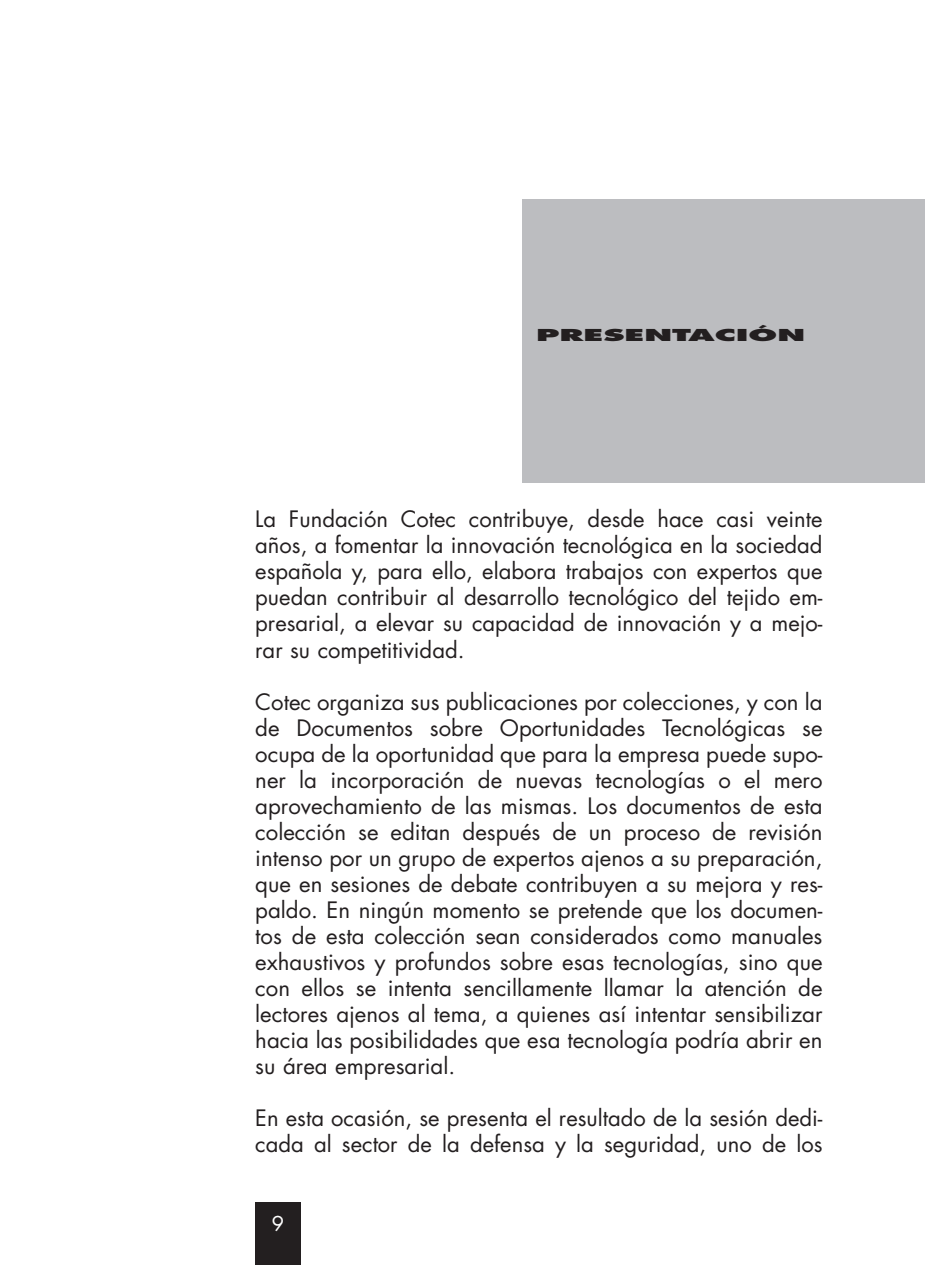
<style>
.page{position:relative;width:936px;height:1276px;background:#fff}
.page>*{position:absolute;margin:0;border:0;box-sizing:border-box;transform-origin:0 0}
.t1{font:22px/26px "Futura";color:#231f20;text-align:justify}
.t2{font:20px "Futura";color:#fff}
.t3{font:800 16px "Futura";color:#231f20;scale:1.99 1}
</style>
<div class="page">
<div style="left:255px;top:1202px;width:45px;height:62px;background:#231f20"></div>
<div style="left:522px;top:199px;width:402px;height:284px;background:#bcbdc0"></div>
<p class="t3" style="left:536px;top:324px;width:57px">PRESEN</p>
<p class="t3" style="left:672px;top:324px;width:66px">TACI ÓN</p>
<p class="t1" style="left:255px;top:506px;width:568px">La Fundación Cotec contribuye, desde hace casi veinte años, a fomentar la innovación tecnológica en la sociedad española y, para ello, elabora trabajos con expertos que puedan contribuir al desarrollo tecnológico del tejido em&shy;presarial, a elevar su capacidad de innovación y a mejo&shy;rar su competitividad.</p>
<p class="t1" style="left:255px;top:688px;width:568px">Cotec organiza sus publicaciones por colecciones, y con la de Documentos sobre Oportunidades Tecnológicas se ocupa de la oportunidad que para la empresa puede supo&shy;ner la incorporación de nuevas tecnologías o el mero aprovechamiento de las mismas. Los documentos de esta colección se editan después de un proceso de revisión intenso por un grupo de expertos ajenos a su preparación, que en sesiones de debate contribuyen a su mejora y res&shy;paldo. En ningún momento se pretende que los documen&shy;tos de esta colección sean considerados como manuales exhaustivos y profundos sobre esas tecnologías, sino que con ellos se intenta sencillamente llamar la atención de lectores ajenos al tema, a quienes así intentar sensibilizar hacia las posibilidades que esa tecnología podría abrir en su área empresarial.</p>
<p class="t1" style="left:255px;top:1104px;width:569px">En esta ocasión, se presenta el resultado de la sesión dedi&shy;cada al sector de la defensa y la seguridad, uno de los</p>
<p class="t2" style="left:272px;top:1211px;width:14px">9</p>
</div>
